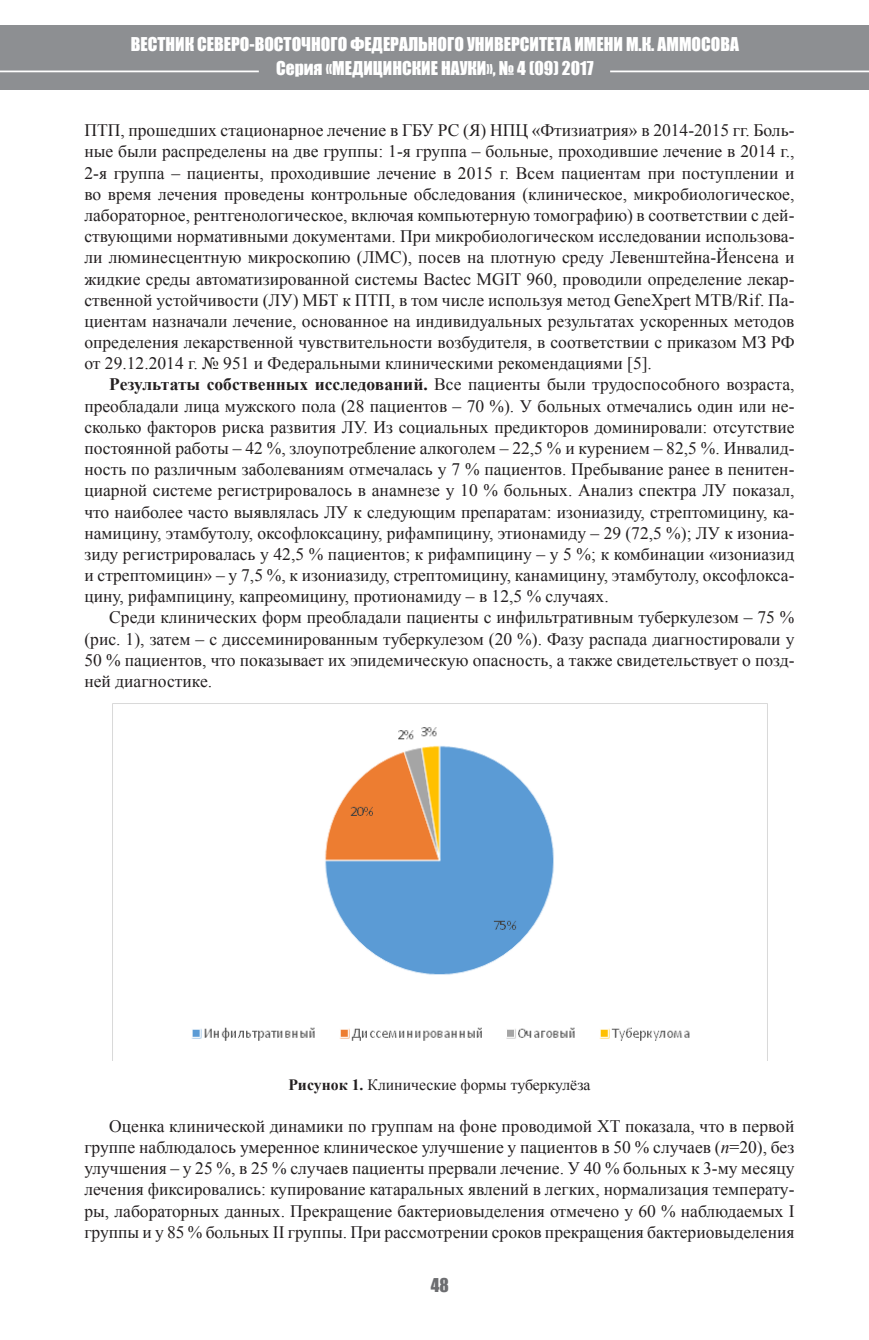
<style>
.page{position:relative;width:869px;height:1340px;background:#fff}
.page>*{position:absolute;margin:0;border:0;box-sizing:border-box;transform-origin:0 0}
.Обычный{font:17.5px/21.2px "Times New Roman";color:#231f20;text-align:justify}
.t1{font:17.5px/24.5px "Impact";color:#fff;text-align:center}
.t2{font:17.5px "Impact";color:#6c6d70}
.Обычный-2{font:15.75px "Times New Roman";color:#231f20}
.s1{font-weight:700}
.s2{font-style:italic}
</style>
<div class="page">
<div style="left:0;top:25px;width:868px;height:64px;background:#8d8f92"></div>
<hr style="left:0;top:71px;width:259px;height:1px;background:#fff">
<hr style="left:610px;top:71px;width:258px;height:1px;background:#fff">
<img style="left:112px;top:703px;width:655px;height:357px">
<p class="t1" style="left:131px;top:31px;width:609px">ВЕСТНИК СЕВЕРО-ВОСТОЧНОГО ФЕДЕРАЛЬНОГО УНИВЕРСИТЕТА ИМЕНИ М.К. АММОСОВА<br>Серия «МЕДИЦИНСКИЕ НАУКИ», № 4 (09) 2017</p>
<p class="Обычный" style="left:84px;top:119px;width:711px">ПТП, прошедших стационарное лечение в ГБУ РС (Я) НПЦ «Фтизиатрия» в 2014-2015 гг. Боль&shy;ные были распределены на две группы: 1-я группа – больные, проходившие лечение в 2014 г., 2-я группа – пациенты, проходившие лечение в 2015 г. Всем пациентам при поступлении и во время лечения проведены контрольные обследования (клиническое, микробиологическое, лабораторное, рентгенологическое, включая компьютерную томографию) в соответствии с дей&shy;ствующими нормативными документами. При микробиологическом исследовании использова&shy;ли люминесцентную микроскопию (ЛМС), посев на плотную среду Левенштейна-Йенсена и жидкие среды автоматизированной системы Васtec MGIT 960, проводили определение лекар&shy;ственной устойчивости (ЛУ) МБТ к ПТП, в том числе используя метод GeneXpert MTB/Rif. Па&shy;циентам назначали лечение, основанное на индивидуальных результатах ускоренных методов определения лекарственной чувствительности возбудителя, в соответствии с приказом МЗ РФ от 29.12.2014 г. № 951 и Федеральными клиническими рекомендациями [5].</p>
<p class="Обычный" style="left:84px;top:374px;width:711px;text-indent:25px"><span class="s1">Результаты собственных исследований.</span> Все пациенты были трудоспособного возраста, преобладали лица мужского пола (28 пациентов – 70 %). У больных отмечались один или не&shy;сколько факторов риска развития ЛУ. Из социальных предикторов доминировали: отсутствие постоянной работы – 42 %, злоупотребление алкоголем – 22,5 % и курением – 82,5 %. Инвалид&shy;ность по различным заболеваниям отмечалась у 7 % пациентов. Пребывание ранее в пенитен&shy;циарной системе регистрировалось в анамнезе у 10 % больных. Анализ спектра ЛУ показал, что наиболее часто выявлялась ЛУ к следующим препаратам: изониазиду, стрептомицину, ка&shy;намицину, этамбутолу, оксофлоксацину, рифампицину, этионамиду – 29 (72,5 %); ЛУ к изониа&shy;зиду регистрировалась у 42,5 % пациентов; к рифампицину – у 5 %; к комбинации «изониазид и стрептомицин» – у 7,5 %, к изониазиду, стрептомицину, канамицину, этамбутолу, оксофлокса&shy;цину, рифампицину, капреомицину, протионамиду – в 12,5 % случаях.</p>
<p class="Обычный" style="left:84px;top:606px;width:711px;text-indent:25px">Среди клинических форм преобладали пациенты с инфильтративным туберкулезом – 75 % (рис. 1), затем – с диссеминированным туберкулезом (20 %). Фазу распада диагностировали у 50 % пациентов, что показывает их эпидемическую опасность, а также свидетельствует о позд&shy;ней диагностике.</p>
<p class="Обычный-2" style="left:288px;top:1073px;width:303px"><span class="s1">Рисунок 1.</span> Клинические формы туберкулёза</p>
<p class="Обычный" style="left:84px;top:1115px;width:711px;text-indent:25px">Оценка клинической динамики по группам на фоне проводимой ХТ показала, что в первой группе наблюдалось умеренное клиническое улучшение у пациентов в 50 % случаев (<span class="s2">n</span>=20), без улучшения – у 25 %, в 25 % случаев пациенты прервали лечение. У 40 % больных к 3-му месяцу лечения фиксировались: купирование катаральных явлений в легких, нормализация температу&shy;ры, лабораторных данных. Прекращение бактериовыделения отмечено у 60 % наблюдаемых I группы и у 85 % больных II группы. При рассмотрении сроков прекращения бактериовыделения</p>
<p class="t2" style="left:430px;top:1271px;width:20px">48</p>
</div>
